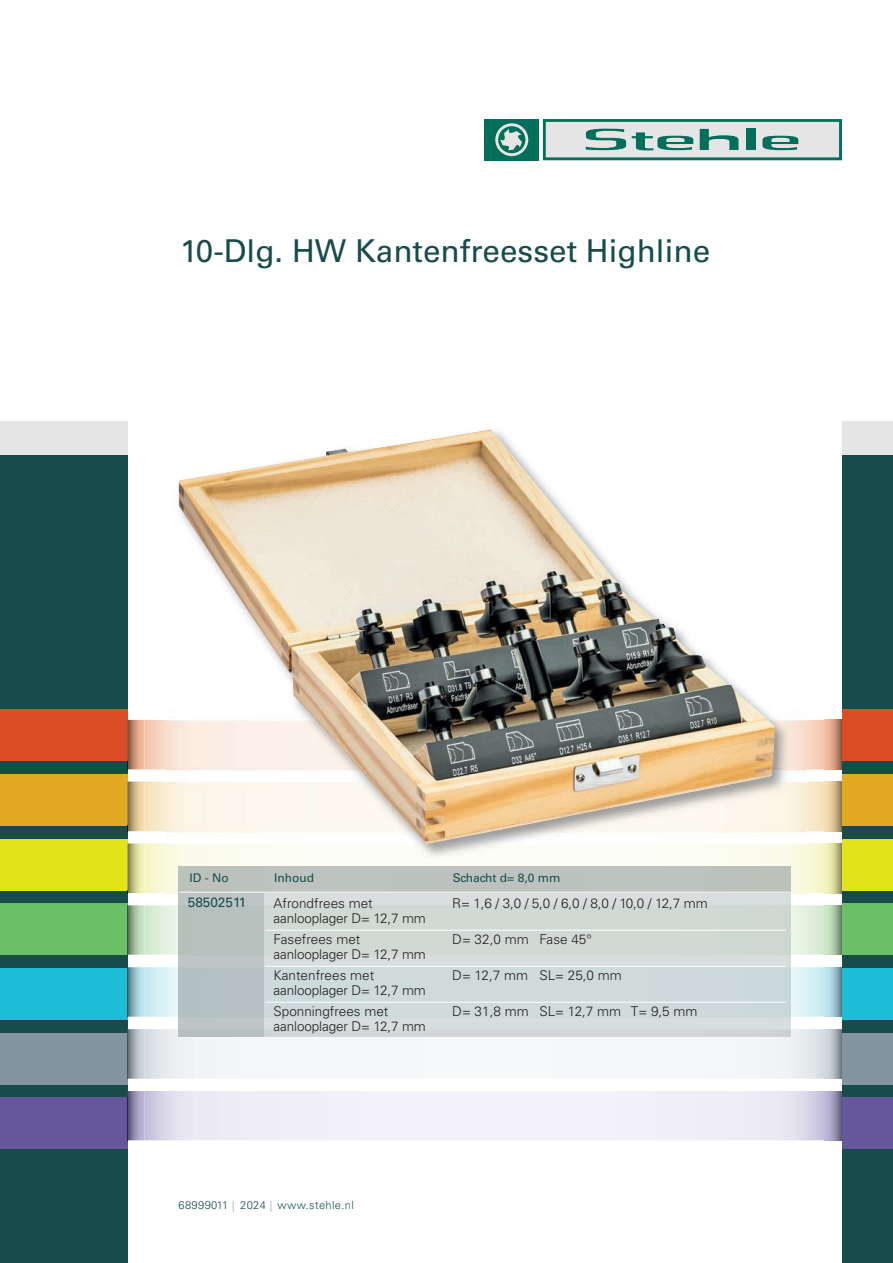
<style>
.page{position:relative;width:893px;height:1263px;background:#fff}
.page>*{position:absolute;margin:0;border:0;box-sizing:border-box;transform-origin:0 0}
.t1{font:31.5px "Univers LT Std";color:#184c4b}
.t2{font:300 13.5px/21px "Univers LT Std";color:#231f20}
.t3{font:13.5px "Univers LT Std";color:#184c4b}
.t4{font:12px "Univers LT Std";color:#184c4b}
.t5{font:300 11.1px "Univers LT Std";letter-spacing:.03em;color:#184c4b}
.s1{color:#929fa0}
</style>
<div class="page">
<img style="left:145px;top:905px;width:34px;height:50px">
<div style="left:0;top:421px;width:128px;height:34px;background:#e5e5e5"></div>
<div style="left:0;top:455px;width:128px;height:808px;background:#184c4b"></div>
<div style="left:0;top:709px;width:128px;height:52px;background:#dc4c27"></div>
<div style="left:0;top:774px;width:128px;height:52px;background:#e4a922"></div>
<div style="left:0;top:839px;width:128px;height:51px;background:#e2e318"></div>
<div style="left:0;top:903px;width:128px;height:52px;background:#6bc067"></div>
<div style="left:0;top:968px;width:128px;height:52px;background:#1cbed7"></div>
<div style="left:0;top:1033px;width:128px;height:51px;background:#83969f"></div>
<div style="left:0;top:1097px;width:128px;height:52px;background:#65579b"></div>
<div style="left:842px;top:421px;width:51px;height:34px;background:#e5e5e5"></div>
<div style="left:842px;top:455px;width:51px;height:808px;background:#184c4b"></div>
<div style="left:842px;top:709px;width:51px;height:52px;background:#dc4c27"></div>
<div style="left:842px;top:774px;width:51px;height:52px;background:#e4a922"></div>
<div style="left:842px;top:839px;width:51px;height:51px;background:#e2e318"></div>
<div style="left:842px;top:903px;width:51px;height:52px;background:#6bc067"></div>
<div style="left:842px;top:968px;width:51px;height:52px;background:#1cbed7"></div>
<div style="left:842px;top:1033px;width:51px;height:51px;background:#83969f"></div>
<div style="left:842px;top:1097px;width:51px;height:52px;background:#65579b"></div>
<svg style="left:128px;top:720px;width:697px;height:49px;background:#eac0a9"></svg>
<img style="left:128px;top:720px;width:1px;height:41px">
<svg style="left:128px;top:782px;width:697px;height:49px;background:#eddab5"></svg>
<img style="left:128px;top:782px;width:1px;height:44px">
<svg style="left:128px;top:843px;width:697px;height:50px;background:#ebecbf"></svg>
<img style="left:128px;top:843px;width:1px;height:47px">
<img style="left:129px;top:905px;width:16px;height:50px">
<img style="left:128px;top:905px;width:1px;height:50px">
<svg style="left:128px;top:967px;width:697px;height:50px;background:#cce7ed"></svg>
<img style="left:128px;top:968px;width:1px;height:49px">
<svg style="left:128px;top:1029px;width:697px;height:50px"></svg>
<img style="left:128px;top:1033px;width:1px;height:46px">
<svg style="left:128px;top:1091px;width:697px;height:49px"></svg>
<img style="left:128px;top:1097px;width:1px;height:43px">
<img style="left:825px;top:720px;width:17px;height:49px">
<img style="left:825px;top:782px;width:17px;height:49px">
<img style="left:825px;top:843px;width:17px;height:50px">
<img style="left:825px;top:905px;width:17px;height:50px">
<img style="left:825px;top:967px;width:17px;height:50px">
<img style="left:825px;top:1029px;width:17px;height:50px">
<img style="left:825px;top:1091px;width:17px;height:49px">
<div style="left:485px;top:119px;width:54px;height:41px;background:#016f5a"></div>
<svg style="left:495px;top:123px;width:33px;height:33px"></svg>
<svg style="left:543px;top:119px;width:299px;height:41px;background:#a1c1bb"></svg>
<img style="left:179px;top:899px;width:612px;height:137px">
<img style="left:166px;top:482px;width:640px;height:417px">
<img style="left:179px;top:867px;width:612px;height:1px">
<img style="left:179px;top:429px;width:596px;height:415px">
<hr style="left:265px;top:930px;width:521px;height:1px;background:#fff">
<hr style="left:265px;top:966px;width:521px;height:1px;background:#fff">
<hr style="left:265px;top:1002px;width:521px;height:1px;background:#fff">
<hr style="left:179px;top:892px;width:612px;height:1px;background:#fff">
<h1 class="t1" style="left:180px;top:240px;width:532px">10-Dlg. HW Kantenfreesset Highline</h1>
<p class="t4" style="left:189px;top:874px;width:41px">ID - No</p>
<p class="t4" style="left:274px;top:874px;width:41px">Inhoud</p>
<p class="t4" style="left:453px;top:874px;width:109px">Schacht d= 8,0 mm</p>
<p class="t2" style="left:274px;top:894px;width:101px">Afrondfrees met</p>
<p class="t2" style="left:452px;top:894px;width:257px">R= 1,6 / 3,0 / 5,0 / 6,0 / 8,0 / 10,0 / 12,7 mm</p>
<p class="t2" style="left:274px;top:909px;width:154px">aanlooplager D= 12,7 mm<br>Fasefrees met</p>
<p class="t3" style="left:188px;top:897px;width:60px">58502511</p>
<p class="t2" style="left:452px;top:930px;width:141px">D= 32,0 mm Fase 45°</p>
<p class="t2" style="left:274px;top:945px;width:154px">aanlooplager D= 12,7 mm<br>Kantenfrees met</p>
<p class="t2" style="left:274px;top:981px;width:154px">aanlooplager D= 12,7 mm<br>Sponningfrees met</p>
<p class="t2" style="left:274px;top:1017px;width:154px">aanlooplager D= 12,7 mm</p>
<p class="t2" style="left:452px;top:966px;width:171px">D= 12,7 mm SL= 25,0 mm</p>
<p class="t2" style="left:452px;top:1002px;width:247px">D= 31,8 mm SL= 12,7 mm T= 9,5 mm</p>
<p class="t5" style="left:179px;top:1200px;width:177px">68999011 <span class="s1">|</span> 2024 <span class="s1">|</span> www.stehle.nl</p>
</div>
